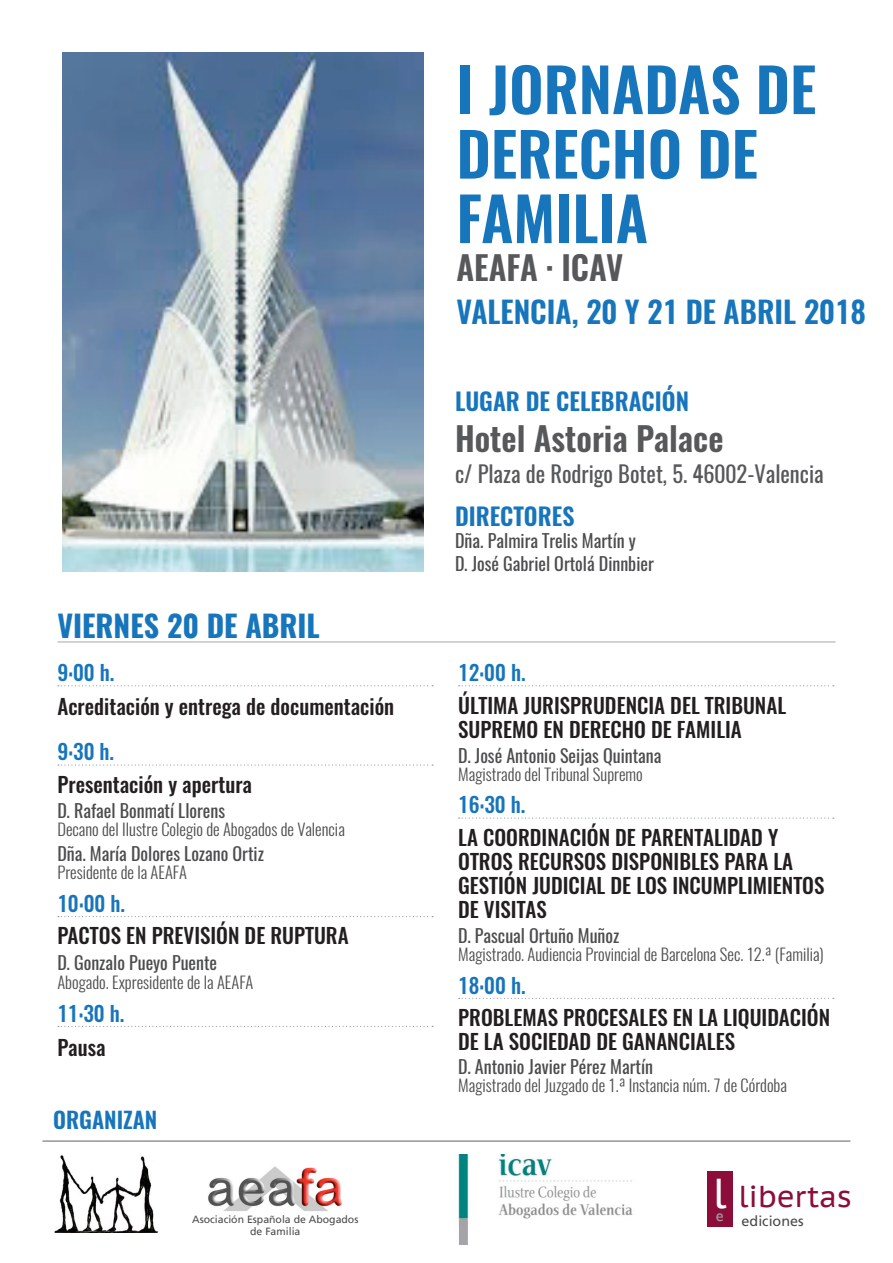
<style>
.page{position:relative;width:893px;height:1263px;background:#fff}
.page>*{position:absolute;margin:0;border:0;box-sizing:border-box;transform-origin:0 0}
.t1{font:600 60px/64.5px "Oswald";color:#1775bc}
.t2{font:600 33px "Oswald";color:#57585a}
.t3{font:600 30px "Oswald";color:#1775bc}
.t4{font:700 30px "Oswald";color:#1775bc}
.t5{font:30px "PT Sans Caption";color:#8d0d3a}
.t6{font:600 24px "Oswald";color:#1775bc}
.t7{font:22.5px "Oswald";color:#57585a}
.t8{font:600 22.5px "Oswald";color:#1775bc}
.t9{font:500 21px/24px "Oswald";color:#231f20}
.t10{font:500 21px "Oswald";color:#1775bc}
.t11{font:18px/22.5px "Oswald";color:#4b4c4d}
.t12{font:300 16.5px "Oswald";color:#4b4c4d}
.t13{font:16.35px "Gill Sans";color:#9d9fa2}
.t14{font:14.25px "Frutiger LT Std";color:#4b4c4d}
.t15{font:10.5px/12px "Frutiger LT Std";color:#4b4c4d;text-align:center}
.s1{font-size:41.55px;color:#fff}
</style>
<div class="page">
<svg style="left:58px;top:685px;width:375px;height:1px"></svg>
<svg style="left:58px;top:764px;width:375px;height:2px"></svg>
<svg style="left:58px;top:916px;width:375px;height:1px"></svg>
<svg style="left:58px;top:1026px;width:375px;height:1px"></svg>
<svg style="left:459px;top:685px;width:375px;height:1px"></svg>
<svg style="left:459px;top:817px;width:375px;height:2px"></svg>
<svg style="left:459px;top:998px;width:375px;height:1px"></svg>
<hr style="left:43px;top:1140px;width:807px;height:2px;background:#939598">
<img style="left:54px;top:1155px;width:105px;height:77px">
<hr style="left:57px;top:642px;width:779px;height:1px;background:#a8a9ad">
<img style="left:208px;top:1166px;width:134px;height:45px">
<div style="left:707px;top:1172px;width:26px;height:55px;background:#8d0d3a"></div>
<img style="left:457px;top:1154px;width:176px;height:91px">
<img style="left:62px;top:53px;width:361px;height:519px">
<h3 class="t4" style="left:57px;top:610px;width:264px">VIERNES 20 DE ABRIL</h3>
<p class="t10" style="left:57px;top:661px;width:59px">9:00 H.</p>
<p class="t9" style="left:57px;top:696px;width:338px">ACREDITACIÓN Y ENTREGA DE DOCUMENTACIÓN</p>
<p class="t10" style="left:57px;top:741px;width:58px">9:30 H.</p>
<p class="t9" style="left:57px;top:773px;width:196px">PRESENTACIÓN Y APERTURA</p>
<p class="t11" style="left:57px;top:798px;width:169px">D. Rafael Bonmatí Llorens</p>
<p class="t12" style="left:57px;top:815px;width:289px">Decano del Ilustre Colegio de Abogados de Valencia</p>
<p class="t11" style="left:57px;top:841px;width:208px">Dña. María Dolores Lozano Ortiz</p>
<p class="t12" style="left:57px;top:858px;width:131px">Presidente de la AEAFA</p>
<p class="t10" style="left:57px;top:892px;width:69px">10:00 H.</p>
<p class="t9" style="left:57px;top:925px;width:291px">PACTOS EN PREVISIÓN DE RUPTURA</p>
<p class="t11" style="left:57px;top:949px;width:161px">D. Gonzalo Pueyo Puente</p>
<p class="t12" style="left:57px;top:968px;width:197px">Abogado. Expresidente de la AEAFA</p>
<p class="t10" style="left:57px;top:1002px;width:68px">11:30 H.</p>
<p class="t9" style="left:57px;top:1036px;width:50px">PAUSA</p>
<p class="t8" style="left:53px;top:1108px;width:13px">ORGANI</p>
<p class="t8" style="left:123px;top:1108px;width:36px">ZAN</p>
<p class="t15" style="left:192px;top:1213px;width:168px">Asociación Española de Abogados de Familia</p>
<h1 class="t1" style="left:456px;top:61px;width:87px">I JORNADA</h1>
<h1 class="t1" style="left:710px;top:61px;width:75px">S DE</h1>
<h1 class="t1" style="left:456px;top:126px;width:31px">DEREC</h1>
<h1 class="t1" style="left:456px;top:126px;width:270px;text-indent:155px">HO DE<br>FAMILIA</h1>
<h2 class="t2" style="left:456px;top:250px;width:168px">AEAFA · ICAV</h2>
<h3 class="t3" style="left:456px;top:296px;width:59px">VALENCIA</h3>
<h3 class="t3" style="left:572px;top:296px;width:168px">, 20 Y 21 DE ABRI</h3>
<h3 class="t3" style="left:783px;top:296px;width:85px">L 2018</h3>
<p class="t6" style="left:455px;top:389px;width:235px">LUGAR DE CELEBRACIÓN</p>
<h2 class="t2" style="left:455px;top:421px;width:270px">HOTEL ASTORIA PALACE</h2>
<p class="t7" style="left:455px;top:454px;width:370px">c/ Plaza de Rodrigo Botet, 5. 46002-Valencia</p>
<p class="t6" style="left:455px;top:503px;width:121px">DIRECTORES</p>
<p class="t11" style="left:455px;top:528px;width:200px">Dña. Palmira Trelis Martín y<br>D. José Gabriel Ortolá Dinnbier</p>
<p class="t10" style="left:458px;top:661px;width:69px">12:00 H.</p>
<p class="t9" style="left:458px;top:694px;width:330px">ÚLTIMA JURISPRUDENCIA DEL TRIBUNAL<br>SUPREMO EN DERECHO DE FAMILIA</p>
<p class="t11" style="left:458px;top:742px;width:205px">D. José Antonio Seijas Quintana</p>
<p class="t12" style="left:458px;top:759px;width:186px">Magistrado del Tribunal Supremo</p>
<p class="t10" style="left:458px;top:794px;width:69px">16:30 H.</p>
<p class="t9" style="left:458px;top:826px;width:368px">LA COORDINACIÓN DE PARENTALIDAD Y<br>OTROS RECURSOS DISPONIBLES PARA LA<br>GESTIÓN JUDICIAL DE LOS INCUMPLIMIENTOS<br>DE VISITAS</p>
<p class="t11" style="left:458px;top:923px;width:163px">D. Pascual Ortuño Muñoz</p>
<p class="t12" style="left:458px;top:940px;width:367px">Magistrado. Audiencia Provincial de Barcelona Sec. 12.ª (Familia)</p>
<p class="t10" style="left:458px;top:974px;width:69px">18:00 H.</p>
<p class="t9" style="left:458px;top:1007px;width:373px">PROBLEMAS PROCESALES EN LA LIQUIDACIÓN<br>DE LA SOCIEDAD DE GANANCIALES</p>
<p class="t11" style="left:458px;top:1053px;width:196px">D. Antonio Javier Pérez Martín</p>
<p class="t12" style="left:458px;top:1070px;width:330px">Magistrado del Juzgado de 1.ª Instancia núm. 7 de Córdoba</p>
<h3 class="t5" style="left:713px;top:1177px;width:141px"><span class="s1">l</span> libertas</h3>
<p class="t14" style="left:742px;top:1213px;width:64px">ediciones</p>
<p class="t13" style="left:716px;top:1206px;width:9px">e</p>
</div>
